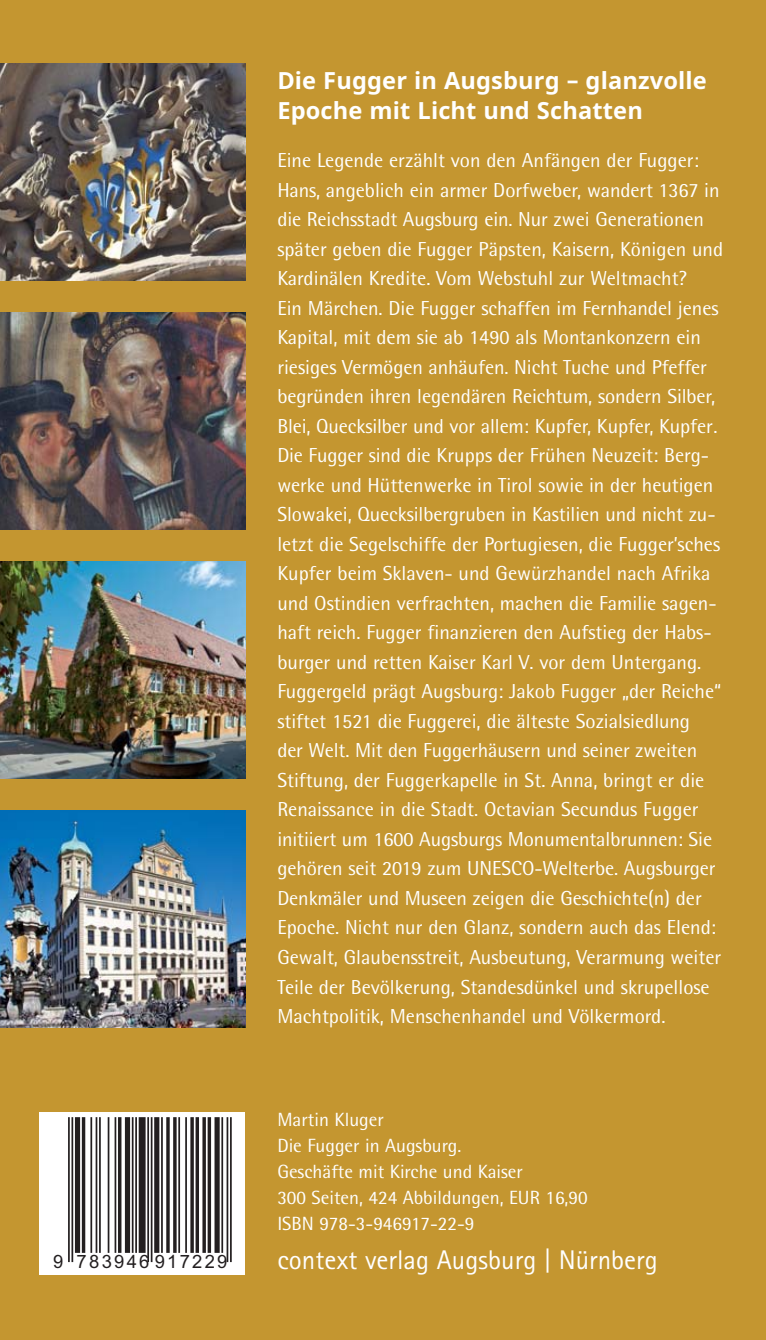
<style>
.page{position:relative;width:766px;height:1340px;background:#fff}
.page>*{position:absolute;margin:0;border:0;box-sizing:border-box;transform-origin:0 0}
.t1{font:27px "Rotis Sans Serif";color:#fff}
.t2{font:700 23.62px/29.5px "Noto Sans";letter-spacing:.005em;color:#fff}
.t3{font:20.25px/29.5px "Rotis Semi Sans";color:#fff}
.t4{font:19.12px/26.1px "Rotis Semi Sans";color:#fff}
.t5{font:18.45px "Arial";letter-spacing:.125em;color:#231f20}
</style>
<div class="page">
<div style="left:0;top:0;width:765px;height:1339px;background:#c49630"></div>
<img style="left:0;top:64px;width:245px;height:217px">
<img style="left:0;top:313px;width:245px;height:216px">
<img style="left:0;top:561px;width:245px;height:217px">
<img style="left:0;top:810px;width:245px;height:217px">
<svg style="left:39px;top:1112px;width:206px;height:162px;background:#f3f3f3"></svg>
<hr style="left:71px;top:1117px;width:2px;height:144px;background:#231f20">
<hr style="left:68px;top:1117px;width:2px;height:144px;background:#231f20">
<div style="left:75px;top:1117px;width:5px;height:135px;background:#231f20"></div>
<hr style="left:82px;top:1117px;width:3px;height:135px;background:#231f20">
<hr style="left:114px;top:1117px;width:2px;height:135px;background:#231f20">
<hr style="left:108px;top:1117px;width:1px;height:135px;background:#231f20">
<hr style="left:99px;top:1117px;width:2px;height:135px;background:#231f20">
<hr style="left:96px;top:1117px;width:1px;height:135px;background:#231f20">
<hr style="left:90px;top:1117px;width:2px;height:135px;background:#231f20">
<hr style="left:118px;top:1117px;width:3px;height:135px;background:#231f20">
<div style="left:125px;top:1117px;width:5px;height:135px;background:#231f20"></div>
<hr style="left:135px;top:1117px;width:2px;height:135px;background:#231f20">
<hr style="left:132px;top:1117px;width:1px;height:135px;background:#231f20">
<div style="left:139px;top:1117px;width:6px;height:135px;background:#231f20"></div>
<hr style="left:151px;top:1117px;width:1px;height:144px;background:#231f20">
<hr style="left:147px;top:1117px;width:2px;height:144px;background:#231f20">
<div style="left:154px;top:1117px;width:5px;height:135px;background:#231f20"></div>
<hr style="left:161px;top:1117px;width:2px;height:135px;background:#231f20">
<hr style="left:173px;top:1117px;width:3px;height:135px;background:#231f20">
<svg style="left:166px;top:1117px;width:4px;height:135px"></svg>
<hr style="left:185px;top:1117px;width:2px;height:135px;background:#231f20">
<hr style="left:178px;top:1117px;width:2px;height:135px;background:#231f20">
<svg style="left:207px;top:1117px;width:4px;height:135px"></svg>
<svg style="left:202px;top:1117px;width:4px;height:135px"></svg>
<svg style="left:195px;top:1117px;width:4px;height:135px"></svg>
<svg style="left:190px;top:1117px;width:4px;height:135px"></svg>
<div style="left:214px;top:1117px;width:6px;height:135px;background:#231f20"></div>
<hr style="left:230px;top:1117px;width:2px;height:144px;background:#231f20">
<hr style="left:226px;top:1117px;width:2px;height:144px;background:#231f20">
<hr style="left:221px;top:1117px;width:2px;height:135px;background:#231f20">
<p class="t5" style="left:53px;top:1251px;width:176px">9 783946 917229</p>
<p class="t2" style="left:277px;top:68px;width:431px">Die Fugger in Augsburg – glanzvolle<br>Epoche mit Licht und Schatten</p>
<p class="t3" style="left:277px;top:148px;width:447px">Eine Legende erzählt von den Anfängen der Fugger:<br>Hans, angeblich ein armer Dorf weber, wandert 1367 in die Reichsstadt Augsburg ein. Nur zwei Generationen später geben die Fugger Päpsten, Kaisern, Königen und Kardinälen Kredite. Vom Webstuhl zur Weltmacht?<br>Ein Märchen. Die Fugger schaffen im Fernhandel jenes Kapital, mit dem sie ab 1490 als Montan konzern ein riesiges Vermögen anhäufen. Nicht Tuche und Pfeffer<br>b e gründen ihren legendären Reichtum, sondern Silber, Blei, Quecksilber und vor allem: Kupfer, Kupfer, Kupfer.<br>Die Fugger sind die Krupps der Frühen Neuzeit: Berg&shy;werke und Hüttenwerke in Tirol sowie in der heutigen Slowakei, Quecksilbergruben in Kastilien und nicht zu - letzt die Segelschiffe der Portugiesen, die Fugger’sches Kupfer beim Sklaven- und Gewürzhandel nach Afrika und Ostindien verfrachten, machen die Familie sagen&shy;haft reich. Fugger finanzieren den Aufstieg der Habs&shy;burger und retten Kaiser Karl V. vor dem Unter gang.<br>Fuggergeld prägt Augsburg: Jakob Fugger „der Reiche“ stiftet 1521 die Fuggerei, die älteste Sozialsiedlung<br>der Welt. Mit den Fuggerhäusern und seiner zweiten Stiftung, der Fuggerkapelle in St. Anna, bringt er die Renaissance in die Stadt. Octavian Secundus Fugger initiiert um 1600 Augsburgs Monumentalbrunnen: Sie gehören seit 2019 zum UNESCO-Welt erbe. Augsburger Denkmäler und Museen zeigen die Geschichte(n) der Epoche. Nicht nur den Glanz, sondern auch das Elend:<br>Gewalt, Glaubensstreit, Ausbeutung, Verarmung weiter Teile der Bevölkerung, Standesdünkel und skrupellose Machtpolitik, Menschenhandel und Völkermord.</p>
<p class="t4" style="left:277px;top:1107px;width:312px">Martin Kluger<br>Die Fugger in Augsburg.<br>Geschäfte mit Kirche und Kaiser<br>300 Seiten, 424 Abbildungen, EUR 16,90<br>ISBN 978-3-946917-22-9</p>
<h1 class="t1" style="left:277px;top:1250px;width:382px">context verlag Augsburg | Nürnberg</h1>
</div>
